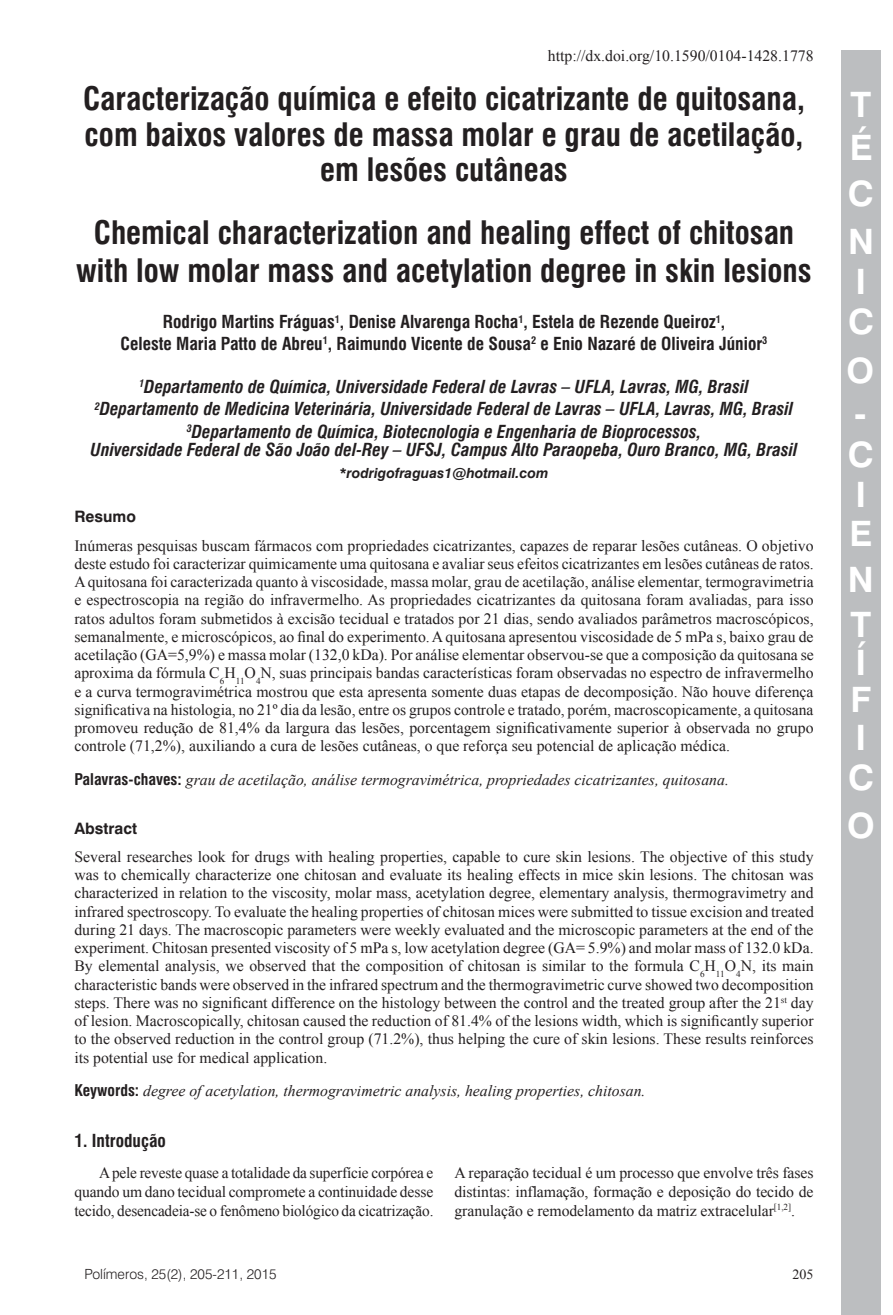
<style>
.page{position:relative;width:893px;height:1315px;background:#fff}
.page>*{position:absolute;margin:0;border:0;box-sizing:border-box;transform-origin:0 0}
.ArticleTypeAlt{font:700 35px/40.6px "Swiss 721 BT";color:#fff}
.ArticleTitle{font:700 condensed 31.5px/35.4px "Swiss 721 BT";color:#231f20;text-align:center}
.ArticleTitle-Trans1{font:700 condensed 31.5px/38.1px "Swiss 721 BT";color:#231f20;text-align:center}
.Affiliations{font:italic 700 condensed 17.5px/17.8px "Swiss 721 BT";color:#231f20;text-align:center}
.Authors{font:700 condensed 17.5px/21.3px "Swiss 721 BT";color:#231f20;text-align:center}
.Heading1Alt{font:700 condensed 17.5px "Swiss 721 BT";color:#231f20}
.Abstract{font:15.75px/18.2px "Times New Roman";color:#231f20;text-align:justify}
.Abstract-Trans1{font:15.75px/18.2px "Times New Roman";color:#231f20;text-align:justify}
.Paragraph{font:15.75px/18.7px "Times New Roman";letter-spacing:-.005em;color:#231f20;text-align:justify}
.Keywords{font:italic 15.75px "Times New Roman";color:#231f20}
.Keywords-Trans1{font:italic 15.75px "Times New Roman";color:#231f20}
.FootnoteAlt{font:15.75px "Times New Roman";color:#231f20}
.AbstractTitle-Trans1{font:700 15.75px "Swiss 721 BT";color:#231f20}
.AbstractTitle{font:700 15.75px "Swiss 721 BT";color:#231f20}
.t1{font:300 14px "Swiss 721 BT";color:#231f20}
.Correspondence{font:italic 700 14px "Swiss 721 BT";color:#231f20}
.PageNumber{font:14px "Times New Roman";color:#231f20}
.s1{font-family:"Swiss 721 BT";font-weight:700;font-style:normal;font-stretch:condensed}
</style>
<div class="page">
<div style="left:841px;top:50px;width:40px;height:1265px;background:#bcbec0"></div>
<p class="FootnoteAlt" style="left:548px;top:45px;width:267px">http://dx.doi.org/10.1590/0104-1428.1778</p>
<p class="ArticleTitle" style="left:83px;top:81px;width:723px">Caracterização química e efeito cicatrizante de quitosana, com baixos valores de massa molar e grau de acetilação, em lesões cutâneas</p>
<p class="ArticleTitle-Trans1" style="left:76px;top:213px;width:737px">Chemical characterization and healing effect of chitosan with low molar mass and acetylation degree in skin lesions</p>
<p class="Authors" style="left:121px;top:311px;width:648px">Rodrigo Martins Fráguas<sup>1</sup>, Denise Alvarenga Rocha<sup>1</sup>, Estela de Rezende Queiroz<sup>1</sup>,<br>Celeste Maria Patto de Abreu<sup>1</sup>, Raimundo Vicente de Sousa<sup>2</sup> e Enio Nazaré de Oliveira Júnior<sup>3</sup></p>
<p class="Affiliations" style="left:139px;top:377px;width:611px"><sup>1</sup>Departamento de Química, Universidade Federal de Lavras – UFLA, Lavras, MG, Brasil</p>
<p class="Affiliations" style="left:95px;top:400px;width:700px"><sup>2</sup>Departamento de Medicina Veterinária, Universidade Federal de Lavras – UFLA, Lavras, MG, Brasil</p>
<p class="Affiliations" style="left:91px;top:423px;width:708px"><sup>3</sup>Departamento de Química, Biotecnologia e Engenharia de Bioprocessos,<br>Universidade Federal de São João del-Rey – UFSJ, Campus Alto Paraopeba, Ouro Branco, MG, Brasil</p>
<p class="Correspondence" style="left:339px;top:465px;width:210px">*rodrigofraguas1@hotmail.com</p>
<p class="AbstractTitle" style="left:74px;top:507px;width:63px">Resumo</p>
<p class="Abstract" style="left:74px;top:536px;width:741px">Inúmeras pesquisas buscam fármacos com propriedades cicatrizantes, capazes de reparar lesões cutâneas. O objetivo deste estudo foi caracterizar quimicamente uma quitosana e avaliar seus efeitos cicatrizantes em lesões cutâneas de ratos.<br>A quitosana foi caracterizada quanto à viscosidade, massa molar, grau de acetilação, análise elementar, termogravimetria e espectroscopia na região do infravermelho. As propriedades cicatrizantes da quitosana foram avaliadas, para isso ratos adultos foram submetidos à excisão tecidual e tratados por 21 dias, sendo avaliados parâmetros macroscópicos, semanalmente, e microscópicos, ao final do experimento. A quitosana apresentou viscosidade de 5 mPa s, baixo grau de acetilação (GA=5,9%) e massa molar (132,0 kDa). Por análise elementar observou-se que a composição da quitosana se aproxima da fórmula C<sub>6</sub>H<sub>11</sub>O<sub>4</sub>N, suas principais bandas características foram observadas no espectro de infravermelho e a curva termogravimétrica mostrou que esta apresenta somente duas etapas de decomposição. Não houve diferença significativa na histologia, no 21º dia da lesão, entre os grupos controle e tratado, porém, macroscopicamente, a quitosana promoveu redução de 81,4% da largura das lesões, porcentagem significativamente superior à observada no grupo controle (71,2%), auxiliando a cura de lesões cutâneas, o que reforça seu potencial de aplicação médica.</p>
<p class="Keywords" style="left:74px;top:768px;width:656px"><span class="s1">Palavras-chaves:</span> grau de acetilação, análise termogravimétrica, propriedades cicatrizantes, quitosana.</p>
<p class="AbstractTitle-Trans1" style="left:74px;top:818px;width:64px">Abstract</p>
<p class="Abstract-Trans1" style="left:74px;top:847px;width:741px">Several researches look for drugs with healing properties, capable to cure skin lesions. The objective of this study was to chemically characterize one chitosan and evaluate its healing effects in mice skin lesions. The chitosan was characterized in relation to the viscosity, molar mass, acetylation degree, elementary analysis, thermogravimetry and infrared spectroscopy. To evaluate the healing properties of chitosan mices were submitted to tissue excision and treated during 21 days. The macroscopic parameters were weekly evaluated and the microscopic parameters at the end of the experiment. Chitosan presented viscosity of 5 mPa s, low acetylation degree (GA= 5.9%) and molar mass of 132.0 kDa.<br>By elemental analysis, we observed that the composition of chitosan is similar to the formula C<sub>6</sub>H<sub>11</sub>O<sub>4</sub>N, its main characteristic bands were observed in the infrared spectrum and the thermogravimetric curve showed two decomposition steps. There was no significant difference on the histology between the control and the treated group after the 21<sup>st</sup> day of lesion. Macroscopically, chitosan caused the reduction of 81.4% of the lesions width, which is significantly superior to the observed reduction in the control group (71.2%), thus helping the cure of skin lesions. These results reinforces its potential use for medical application.</p>
<p class="Keywords-Trans1" style="left:74px;top:1079px;width:573px"><span class="s1">Keywords:</span> degree of acetylation, thermogravimetric analysis, healing properties, chitosan.</p>
<p class="Heading1Alt" style="left:74px;top:1130px;width:93px">1. Introdução</p>
<p class="Paragraph" style="left:74px;top:1163px;width:361px;text-indent:25px">A pele reveste quase a totalidade da superfície corpórea e quando um dano tecidual compromete a continuidade desse tecido, desencadeia-se o fenômeno biológico da cicatrização.</p>
<p class="Paragraph" style="left:454px;top:1163px;width:361px">A reparação tecidual é um processo que envolve três fases distintas: inflamação, formação e deposição do tecido de granulação e remodelamento da matriz extracelular<sup>[1,2]</sup>.</p>
<p class="t1" style="left:84px;top:1265px;width:194px">Polímeros, 25(2), 205-211, 2015</p>
<p class="PageNumber" style="left:793px;top:1265px;width:22px">205</p>
<p class="ArticleTypeAlt" style="left:848px;top:81px;width:28px;line-height:45.9px">T<br>T<br>T<br>T</p>
<p class="ArticleTypeAlt" style="left:848px;top:261px;width:28px;line-height:40.1px">T<br>T</p>
<p class="ArticleTypeAlt" style="left:846px;top:350px;width:29px">T<br>T<br>T<br>T<br>T</p>
<p class="ArticleTypeAlt" style="left:848px;top:557px;width:27px;line-height:45.1px">T<br>T</p>
<p class="ArticleTypeAlt" style="left:848px;top:643px;width:28px;line-height:38.3px">T<br>T<br>T<br>T</p>
<p class="ArticleTypeAlt" style="left:847px;top:805px;width:29px">T</p>
</div>
